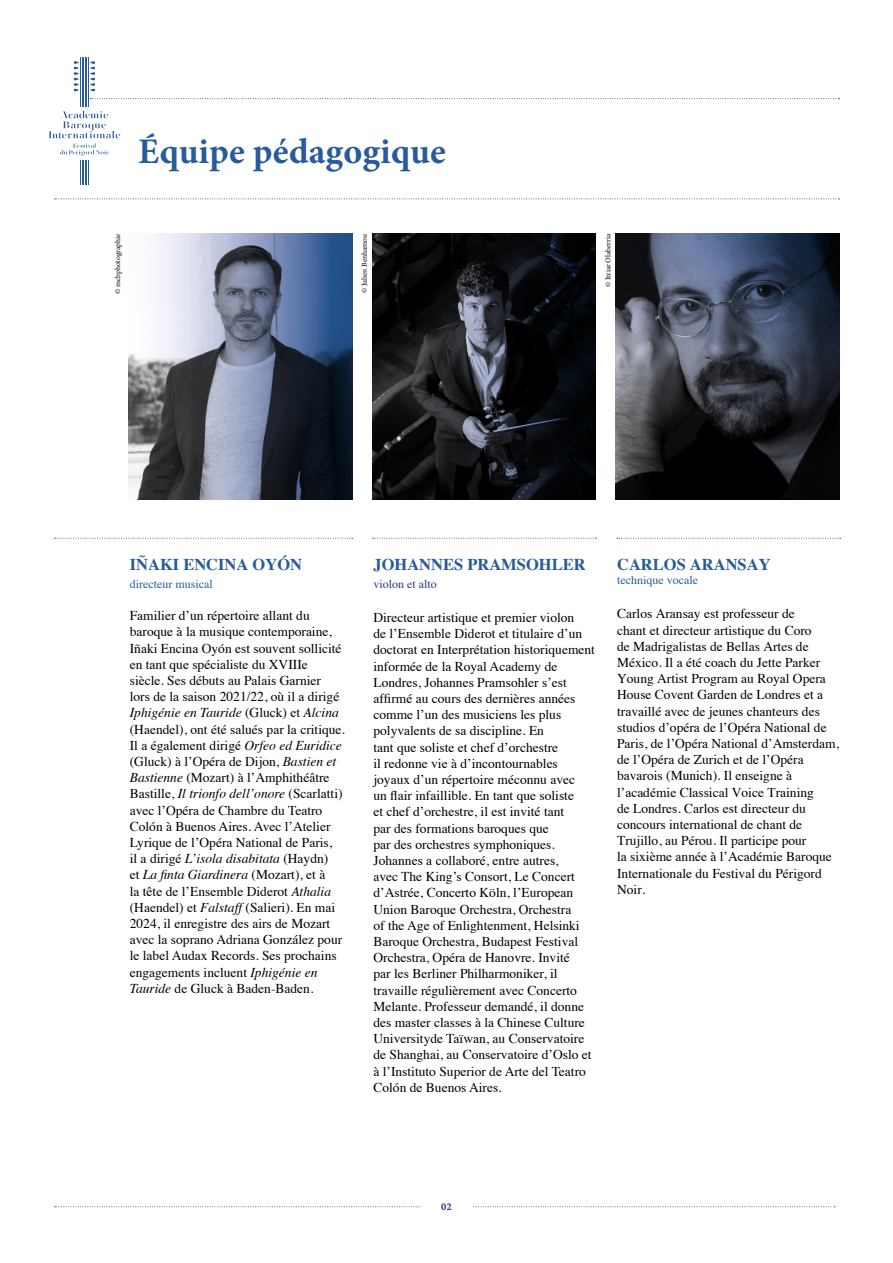
<style>
.page{position:relative;width:893px;height:1263px;background:#fff}
.page>*{position:absolute;margin:0;border:0;box-sizing:border-box;transform-origin:0 0}
.t1{font:700 36px "Minion Pro";letter-spacing:.005em;color:#275b9b}
.t2{font:700 16.5px "Times";color:#275b9b}
.t3{font:13.5px/16.2px "Times";color:#000}
.t4{font:12px "Times";color:#275b9b}
.t5{font:12px "Times";color:#283583}
.t6{font:700 10.5px "Minion Pro";color:#283583}
.t7{font:7.5px "Minion Pro";color:#000}
.s1{font-style:italic}
</style>
<div class="page">
<svg style="left:54px;top:1206px;width:781px;height:1px"></svg>
<svg style="left:54px;top:538px;width:299px;height:1px"></svg>
<svg style="left:373px;top:538px;width:223px;height:1px"></svg>
<svg style="left:617px;top:538px;width:224px;height:1px"></svg>
<div style="left:421px;top:1192px;width:51px;height:29px;background:#fff"></div>
<hr style="left:88px;top:57px;width:1px;height:50px;background:#275b9b">
<hr style="left:87px;top:57px;width:1px;height:50px;background:#275b9b">
<hr style="left:85px;top:57px;width:1px;height:50px;background:#275b9b">
<hr style="left:84px;top:57px;width:1px;height:50px;background:#275b9b">
<hr style="left:82px;top:57px;width:1px;height:50px;background:#275b9b">
<hr style="left:80px;top:57px;width:1px;height:50px;background:#275b9b">
<svg style="left:74px;top:61px;width:5px;height:30px"></svg>
<svg style="left:90px;top:61px;width:5px;height:30px"></svg>
<svg style="left:49px;top:111px;width:71px;height:74px"></svg>
<img style="left:129px;top:234px;width:223px;height:265px">
<img style="left:372px;top:234px;width:224px;height:265px">
<img style="left:616px;top:234px;width:223px;height:265px">
<svg style="left:54px;top:199px;width:786px;height:1px"></svg>
<svg style="left:90px;top:98px;width:750px;height:1px"></svg>
<h1 class="t1" style="left:138px;top:126px;width:309px">Équipe pédagogique</h1>
<p class="t7" style="left:113px;top:294px;width:62px;rotate:-90deg">© mcbphotographie</p>
<p class="t7" style="left:359px;top:293px;width:61px;rotate:-90deg">© Julien Benhamou</p>
<p class="t7" style="left:603px;top:287px;width:55px;rotate:-90deg">© Itziar Olaberria</p>
<p class="t2" style="left:130px;top:548px;width:174px">IÑAKI ENCINA OYÓN</p>
<p class="t4" style="left:130px;top:572px;width:84px">directeur musical</p>
<p class="t3" style="left:130px;top:606px;width:217px">Familier d’un répertoire allant du baroque à la musique contemporaine, Iñaki Encina Oyón est souvent sollicité en tant que spécialiste du XVIIIe siècle. Ses débuts au Palais Garnier<br>lors de la saison 2021/22, où il a dirigé <span class="s1">Iphigénie en Tauride</span> (Gluck) et <span class="s1">Alcina </span>(Haendel), ont été salués par la critique.<br>Il a également dirigé <span class="s1">Orfeo ed Euridice </span>(Gluck) à l’Opéra de Dijon, <span class="s1">Bastien et Bastienne</span> (Mozart) à l’Amphithéâtre Bastille, <span class="s1">Il trionfo dell’onore</span> (Scarlatti) avec l’Opéra de Chambre du Teatro Colón à Buenos Aires. Avec l’Atelier Lyrique de l’Opéra National de Paris,<br>il a dirigé <span class="s1">L’isola disabitata</span> (Haydn)<br>et <span class="s1">La finta Giardinera</span> (Mozart), et à<br>la tête de l’Ensemble Diderot <span class="s1">Athalia </span>(Haendel) et <span class="s1">Falstaff</span> (Salieri). En mai 2024, il enregistre des airs de Mozart avec la soprano Adriana González pour le label Audax Records. Ses prochains engagements incluent <span class="s1">Iphigénie en Tauride</span> de Gluck à Baden-Baden.</p>
<p class="t2" style="left:373px;top:548px;width:214px">JOHANNES PRAMSOHLER</p>
<p class="t5" style="left:373px;top:572px;width:65px">violon et alto</p>
<p class="t3" style="left:373px;top:608px;width:223px">Directeur artistique et premier violon<br>de l’Ensemble Diderot et titulaire d’un doctorat en Interprétation historiquement informée de la Royal Academy de Londres, Johannes Pramsohler s’est affirmé au cours des dernières années comme l’un des musiciens les plus polyvalents de sa discipline. En<br>tant que soliste et chef d’orchestre<br>il redonne vie à d’incontournables joyaux d’un répertoire méconnu avec<br>un flair infaillible. En tant que soliste<br>et chef d’orchestre, il est invité tant<br>par des formations baroques que<br>par des orchestres symphoniques.<br>Johannes a collaboré, entre autres,<br>avec The King’s Consort, Le Concert d’Astrée, Concerto Köln, l’European Union Baroque Orchestra, Orchestra<br>of the Age of Enlightenment, Helsinki Baroque Orchestra, Budapest Festival Orchestra, Opéra de Hanovre. Invité<br>par les Berliner Philharmoniker, il travaille régulièrement avec Concerto Melante. Professeur demandé, il donne des master classes à la Chinese Culture Universityde Taïwan, au Conservatoire de Shanghai, au Conservatoire d’Oslo et à l’Instituto Superior de Arte del Teatro Colón de Buenos Aires.</p>
<p class="t2" style="left:617px;top:548px;width:155px">CARLOS ARANSAY</p>
<p class="t4" style="left:617px;top:569px;width:82px">technique vocale</p>
<p class="t3" style="left:617px;top:604px;width:223px">Carlos Aransay est professeur de<br>chant et directeur artistique du Coro<br>de Madrigalistas de Bellas Artes de México. Il a été coach du Jette Parker Young Artist Program au Royal Opera House Covent Garden de Londres et a travaillé avec de jeunes chanteurs des studios d’opéra de l’Opéra National de Paris, de l’Opéra National d’Amsterdam, de l’Opéra de Zurich et de l’Opéra bavarois (Munich). Il enseigne à l’académie Classical Voice Training<br>de Londres. Carlos est directeur du concours international de chant de Trujillo, au Pérou. Il participe pour<br>la sixième année à l’Académie Baroque Internationale du Festival du Périgord Noir.</p>
<p class="t6" style="left:441px;top:1199px;width:12px">02</p>
</div>
